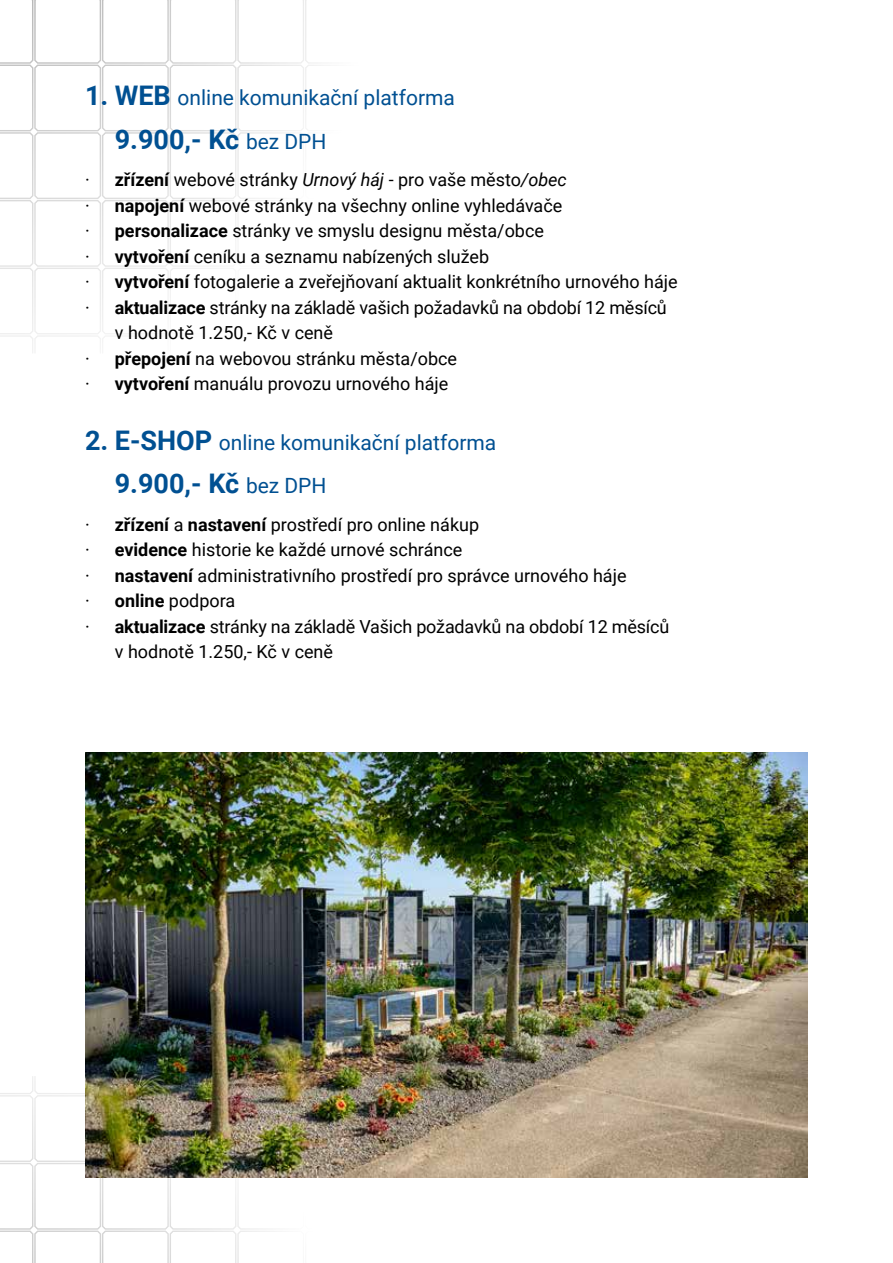
<style>
.page{position:relative;width:893px;height:1263px;background:#fff}
.page>*{position:absolute;margin:0;border:0;box-sizing:border-box;transform-origin:0 0}
.t1{font:700 27px "Roboto";color:#005092}
.t2{font:21px "Roboto";color:#005092}
.t3{font:18px "Roboto";color:#000}
.s1{font-weight:700;font-size:27px}
.s2{font-weight:400;font-size:21px}
.s3{font-weight:700}
.s4{font-style:italic}
</style>
<div class="page">
<svg style="left:0;top:1076px;width:85px;height:86px"></svg>
<img style="left:85px;top:752px;width:723px;height:426px">
<p class="t2" style="left:85px;top:83px;width:371px"><span class="s1">1. WEB</span> online komunikační platforma</p>
<h1 class="t1" style="left:115px;top:120px;width:213px">9.900,- Kč <span class="s2">bez DPH</span></h1>
<p class="t3" style="left:85px;top:167px;width:483px">· <span class="s3">zřízení</span> webové stránky <span class="s4">Urnový háj</span> - pro vaše město<span class="s4">/obec</span></p>
<p class="t3" style="left:85px;top:192px;width:479px">· <span class="s3">napojení</span> webové stránky na všechny online vyhledávače</p>
<p class="t3" style="left:85px;top:218px;width:460px">· <span class="s3">personalizace</span> stránky ve smyslu designu města/obce</p>
<p class="t3" style="left:85px;top:243px;width:406px">· <span class="s3">vytvoření</span> ceníku a seznamu nabízených služeb</p>
<p class="t3" style="left:85px;top:269px;width:594px">· <span class="s3">vytvoření</span> fotogalerie a zveřejňovaní aktualit konkrétního urnového háje</p>
<p class="t3" style="left:85px;top:295px;width:583px">· <span class="s3">aktualizace</span> stránky na základě vašich požadavků na období 12 měsíců</p>
<p class="t3" style="left:115px;top:320px;width:220px">v hodnotě 1.250,- Kč v ceně</p>
<p class="t3" style="left:85px;top:346px;width:374px">· <span class="s3">přepojení</span> na webovou stránku města/obce</p>
<p class="t3" style="left:85px;top:371px;width:365px">· <span class="s3">vytvoření</span> manuálu provozu urnového háje</p>
<p class="t2" style="left:85px;top:428px;width:413px"><span class="s1">2. E-SHOP</span> online komunikační platforma</p>
<h1 class="t1" style="left:115px;top:465px;width:213px">9.900,- Kč <span class="s2">bez DPH</span></h1>
<p class="t3" style="left:85px;top:512px;width:396px">· <span class="s3">zřízení</span> a <span class="s3">nastavení</span> prostředí pro online nákup</p>
<p class="t3" style="left:85px;top:537px;width:379px">· <span class="s3">evidence</span> historie ke každé urnové schránce</p>
<p class="t3" style="left:85px;top:563px;width:543px">· <span class="s3">nastavení</span> administrativního prostředí pro správce urnového háje</p>
<p class="t3" style="left:85px;top:588px;width:152px">· <span class="s3">online</span> podpora</p>
<p class="t3" style="left:85px;top:614px;width:586px">· <span class="s3">aktualizace</span> stránky na základě Vašich požadavků na období 12 měsíců</p>
<p class="t3" style="left:115px;top:639px;width:220px">v hodnotě 1.250,- Kč v ceně</p>
</div>
